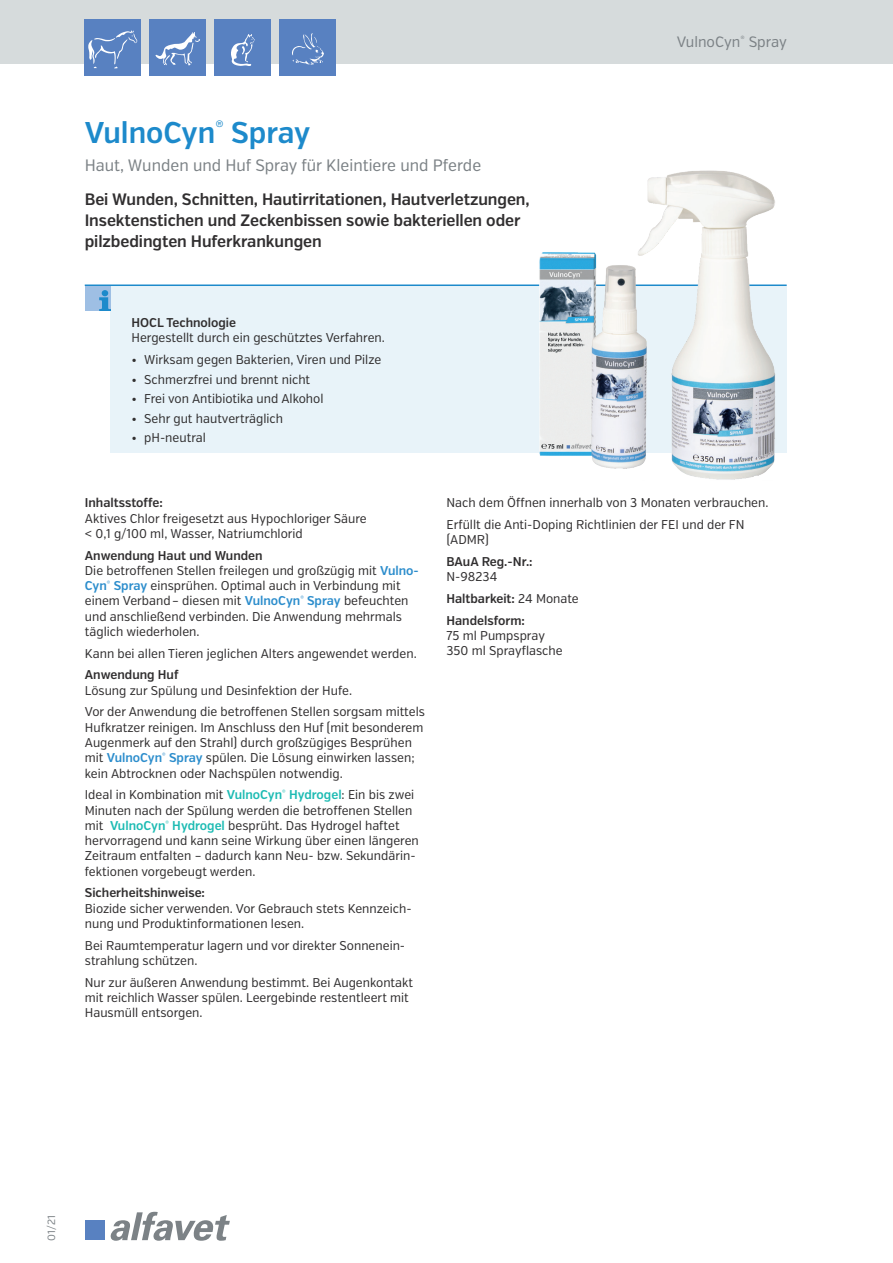
<style>
.page{position:relative;width:893px;height:1263px;background:#fff}
.page>*{position:absolute;margin:0;border:0;box-sizing:border-box;transform-origin:0 0}
.t1{font:600 30px "Verb Cond";color:#1d8acb}
.t2{font:600 16.5px/21px "Verb Cond";letter-spacing:-.005em;color:#312f30}
.t3{font:16.5px "Verb Cond";color:#7c8286}
.t4{font:15px "Verb Cond";color:#7c8286}
.t5{font:12.75px/15.3px "Verb Cond";color:#312f30}
.t6{font:600 12.75px/21.8px "Verb Cond";color:#312f30}
.t7{font:10.5px "Verb";color:#7c8286}
.s1{font-weight:600}
.s2{font-weight:600;color:#2c8dcc}
.s3{font-weight:600;color:#1dbbb3}
.s4{font-weight:400}
</style>
<div class="page">
<div style="left:0;top:0;width:893px;height:64px;background:#d6dbdc"></div>
<svg style="left:110px;top:1212px;width:120px;height:29px"></svg>
<div style="left:85px;top:1220px;width:20px;height:20px;background:#5881c1"></div>
<div style="left:280px;top:19px;width:56px;height:57px;background:#5881c1"></div>
<svg style="left:292px;top:33px;width:32px;height:32px"></svg>
<div style="left:84px;top:19px;width:57px;height:57px;background:#5881c1"></div>
<svg style="left:88px;top:30px;width:49px;height:38px"></svg>
<div style="left:149px;top:19px;width:57px;height:57px;background:#5881c1"></div>
<svg style="left:156px;top:32px;width:44px;height:33px"></svg>
<div style="left:215px;top:19px;width:56px;height:57px;background:#5881c1"></div>
<img style="left:231px;top:35px;width:24px;height:30px">
<div style="left:110px;top:285px;width:677px;height:168px;background:#e8f3f9"></div>
<hr style="left:85px;top:284px;width:702px;height:2px;background:#1d8acb">
<div style="left:85px;top:286px;width:25px;height:25px;background:#9ebfe4"></div>
<img style="left:99px;top:290px;width:11px;height:21px">
<img style="left:640px;top:170px;width:147px;height:310px">
<img style="left:483px;top:249px;width:224px;height:224px">
<h1 class="t1" style="left:85px;top:115px;width:227px">VulnoCyn<sup>®</sup> Spray</h1>
<p class="t3" style="left:85px;top:156px;width:398px">Haut, Wunden und Huf Spray für Kleintiere und Pferde</p>
<p class="t2" style="left:85px;top:189px;width:446px">Bei Wunden, Schnitten, Hautirritationen, Hautverletzungen,<br>Insektenstichen und Zeckenbissen sowie bakteriellen oder pilzbedingten Huferkrankungen</p>
<p class="t6" style="left:132px;top:312px;width:106px">HOCL Technologie</p>
<p class="t5" style="left:132px;top:330px;width:255px">Hergestellt durch ein geschütztes Verfahren.</p>
<p class="t5" style="left:132px;top:352px;width:251px">• Wirksam gegen Bakterien, Viren und Pilze</p>
<p class="t5" style="left:132px;top:372px;width:180px">• Schmerzfrei und brennt nicht</p>
<p class="t5" style="left:132px;top:391px;width:193px">• Frei von Antibiotika und Alkohol</p>
<p class="t5" style="left:132px;top:411px;width:153px">• Sehr gut hautverträglich</p>
<p class="t5" style="left:132px;top:430px;width:76px">• pH-neutral</p>
<p class="t4" style="left:677px;top:33px;width:112px">VulnoCyn<sup>®</sup> Spray</p>
<p class="t6" style="left:85px;top:492px;width:79px">Inhaltsstoffe:</p>
<p class="t5" style="left:85px;top:511px;width:283px">Aktives Chlor freigesetzt aus Hypochloriger Säure &lt; 0,1 g/100 ml, Wasser, Natriumchlorid</p>
<p class="t5" style="left:85px;top:548px;width:335px"><span class="s1">Anwendung Haut und Wunden<br></span>Die betroffenen Stellen freilegen und großzügig mit <span class="s2">Vulno-Cyn</span><sup>®</sup> <span class="s2">Spray</span> einsprühen. Optimal auch in Verbindung mit einem Verband– diesen mit <span class="s2">VulnoCyn</span><sup>®</sup> <span class="s2">Spray</span> befeuchten und anschließend verbinden. Die Anwendung mehrmals täglich wiederholen.</p>
<p class="t5" style="left:85px;top:646px;width:333px">Kann bei allen Tieren jeglichen Alters angewendet werden.</p>
<p class="t6" style="left:85px;top:664px;width:95px">Anwendung Huf</p>
<p class="t5" style="left:85px;top:680px;width:342px;line-height:21.8px">Lösung zur Spülung und Desinfektion der Hufe.<br>Vor der Anwendung die betroffenen Stellen sorgsam mittels</p>
<p class="t5" style="left:85px;top:720px;width:340px">Hufkratzer reinigen. Im Anschluss den Huf (mit besonderem Augenmerk auf den Strahl) durch großzügiges Besprühen mit <span class="s2">VulnoCyn</span><sup>®</sup> <span class="s2">Spray</span> spülen. Die Lösung einwirken lassen; kein Abtrocknen oder Nachspülen notwendig.</p>
<p class="t5" style="left:85px;top:787px;width:335px">Ideal in Kombination mit <span class="s3">VulnoCyn</span><sup>®</sup> <span class="s3">Hydrogel</span>: Ein bis zwei Minuten nach der Spülung werden die betroffenen Stellen mit <span class="s3">VulnoCyn</span><sup>®</sup> <span class="s3">Hydrogel</span> besprüht. Das Hydrogel haftet hervorragend und kann seine Wirkung über einen längeren Zeitraum entfalten – dadurch kann Neu- bzw. Sekundärin&shy;fektionen vorgebeugt werden.</p>
<p class="t6" style="left:85px;top:882px;width:122px">Sicherheitshinweise:</p>
<p class="t5" style="left:85px;top:901px;width:328px">Biozide sicher verwenden. Vor Gebrauch stets Kennzeich&shy;nung und Produktinformationen lesen.</p>
<p class="t5" style="left:85px;top:938px;width:322px">Bei Raumtemperatur lagern und vor direkter Sonnenein&shy;strahlung schützen.</p>
<p class="t5" style="left:85px;top:975px;width:330px">Nur zur äußeren Anwendung bestimmt. Bei Augenkontakt mit reichlich Wasser spülen. Leergebinde restentleert mit<br>Hausmüll entsorgen.</p>
<p class="t5" style="left:446px;top:492px;width:323px;line-height:21.8px">Nach dem Öffnen innerhalb von 3 Monaten verbrauchen.<br>Erfüllt die Anti-Doping Richtlinien der FEI und der FN</p>
<p class="t5" style="left:446px;top:532px;width:44px">(ADMR)</p>
<p class="t6" style="left:446px;top:551px;width:88px">BAuA Reg.-Nr.:</p>
<p class="t6" style="left:446px;top:566px;width:134px"><span class="s4">N-98234<br></span>Haltbarkeit: <span class="s4">24 Monate<br></span>Handelsform:</p>
<p class="t5" style="left:446px;top:628px;width:118px">75 ml Pumpspray<br>350 ml Sprayflasche</p>
<p class="t7" style="left:45px;top:1240px;width:27px;rotate:-90deg">01/21</p>
</div>
